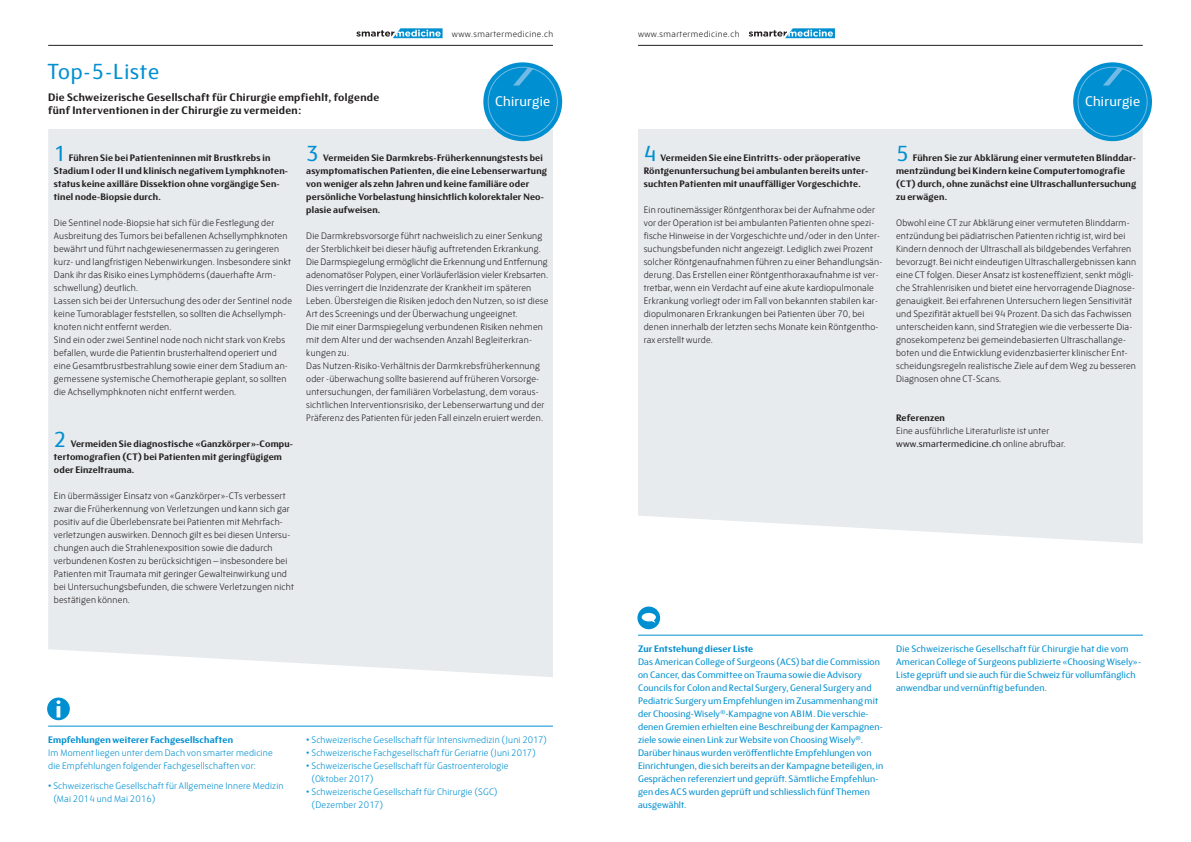
<style>
.page{position:relative;width:1191px;height:842px;background:#fff}
.page>*{position:absolute;margin:0;border:0;box-sizing:border-box;transform-origin:0 0}
.t1{font:22px "FS Blake";letter-spacing:.035em;color:#008fd0}
.t2{font:14px "FS Blake";letter-spacing:.02em;color:#fff}
.t3{font:700 11px/13.5px "FS Blake";letter-spacing:.03em;color:#231f20}
.t4{font:300 9.5px/13px "FS Blake";letter-spacing:.02em;color:#231f20}
.t5{font:700 9.5px/13px "FS Blake";letter-spacing:.02em;color:#231f20}
.t6{font:9.5px/13px "FS Blake";letter-spacing:.01em;color:#008fd0}
.t7{font:300 9.5px/13px "FS Blake";letter-spacing:.02em;color:#008fd0}
.t8{font:700 9.5px "FS Blake";letter-spacing:.02em;color:#008fd0}
.t9{font:300 9px "FS Blake";letter-spacing:.05em;color:#231f20}
.s1{font-weight:400}
</style>
<div class="page">
<svg style="left:356px;top:28px;width:86px;height:10px"></svg>
<svg style="left:748px;top:28px;width:87px;height:10px"></svg>
<hr style="left:48px;top:45px;width:505px;height:1px;background:#231f20">
<hr style="left:638px;top:45px;width:504px;height:1px;background:#231f20">
<div style="left:638px;top:129px;width:504px;height:415px;background:#e7ebed"></div>
<div style="left:48px;top:129px;width:505px;height:548px;background:#e7ebed"></div>
<div style="left:1073px;top:62px;width:79px;height:79px;background:#008fd0;border-radius:50%"></div>
<svg style="left:1102px;top:67px;width:21px;height:19px"></svg>
<div style="left:483px;top:62px;width:79px;height:79px;background:#008fd0;border-radius:50%"></div>
<svg style="left:513px;top:67px;width:20px;height:19px"></svg>
<div style="left:637px;top:606px;width:23px;height:23px;background:#008fd0;border-radius:50%"></div>
<svg style="left:641px;top:613px;width:15px;height:10px"></svg>
<hr style="left:638px;top:635px;width:505px;height:1px;background:#008fd0">
<div style="left:47px;top:697px;width:23px;height:23px;background:#008fd0;border-radius:50%"></div>
<svg style="left:56px;top:700px;width:4px;height:17px"></svg>
<hr style="left:48px;top:726px;width:505px;height:1px;background:#008fd0">
<p class="t9" style="left:452px;top:27px;width:103px">www.smartermedicine.ch</p>
<p class="t9" style="left:638px;top:27px;width:103px">www.smartermedicine.ch</p>
<h1 class="t1" style="left:48px;top:56px;width:113px">Top-5-Liste</h1>
<p class="t3" style="left:48px;top:90px;width:332px">Die Schweizerische Gesellschaft für Chirurgie empfiehlt, folgende fünf Interventionen in der Chirurgie zu vermeiden:</p>
<h1 class="t1" style="left:54px;top:138px;width:14px">1</h1>
<h2 class="t2" style="left:495px;top:92px;width:57px">Chirurgie</h2>
<h2 class="t2" style="left:1085px;top:92px;width:57px">Chirurgie</h2>
<h1 class="t1" style="left:306px;top:138px;width:14px">3</h1>
<h1 class="t1" style="left:643px;top:138px;width:14px">4</h1>
<h1 class="t1" style="left:896px;top:138px;width:14px">5</h1>
<p class="t5" style="left:54px;top:151px;width:236px;text-indent:15px">Führen Sie bei Patienteninnen mit Brustkrebs in Stadium I oder II und klinisch negativem Lymphknoten&shy;status keine axilläre Dissektion ohne vorgängige Sen&shy;tinel node-Biopsie durch.</p>
<p class="t4" style="left:54px;top:216px;width:240px">Die Sentinel node-Biopsie hat sich für die Festlegung der Ausbreitung des Tumors bei befallenen Achsellymphknoten bewährt und führt nachgewiesenermassen zu geringeren kurz- und langfristigen Nebenwirkungen. Insbesondere sinkt Dank ihr das Risiko eines Lymphödems (dauerhafte Arm&shy;schwellung) deutlich.<br>Lassen sich bei der Untersuchung des oder der Sentinel node keine Tumorablager feststellen, so sollten die Achsellymph&shy;knoten nicht entfernt werden.<br>Sind ein oder zwei Sentinel node noch nicht stark von Krebs befallen, wurde die Patientin brusterhaltend operiert und eine Gesamtbrustbestrahlung sowie einer dem Stadium an&shy;gemessene systemische Chemotherapie geplant, so sollten die Achsellymphknoten nicht entfernt werden.</p>
<h1 class="t1" style="left:54px;top:424px;width:14px">2</h1>
<p class="t5" style="left:306px;top:151px;width:242px;text-indent:17px">Vermeiden Sie Darmkrebs-Früherkennungstests bei asymptomatischen Patienten, die eine Lebenserwartung von weniger als zehn Jahren und keine familiäre oder persönliche Vorbelastung hinsichtlich kolorektaler Neo&shy;plasie aufweisen.</p>
<p class="t4" style="left:306px;top:229px;width:244px">Die Darmkrebsvorsorge führt nachweislich zu einer Senkung der Sterblichkeit bei dieser häufig auftretenden Erkrankung.<br>Die Darmspiegelung ermöglicht die Erkennung und Entfernung adenomatöser Polypen, einer Vorläuferläsion vieler Krebsarten.<br>Dies verringert die Inzidenzrate der Krankheit im späteren Leben. Übersteigen die Risiken jedoch den Nutzen, so ist diese Art des Screenings und der Überwachung ungeeignet.<br>Die mit einer Darmspiegelung verbundenen Risiken nehmen mit dem Alter und der wachsenden Anzahl Begleiterkran&shy;kungen zu.<br>Das Nutzen-Risiko-Verhältnis der Darmkrebsfrüherkennung oder -überwachung sollte basierend auf früheren Vorsorge&shy;untersuchungen, der familiären Vorbelastung, dem voraus&shy;sichtlichen Interventionsrisiko, der Lebenserwartung und der Präferenz des Patienten für jeden Fall einzeln eruiert werden.</p>
<p class="t5" style="left:643px;top:151px;width:226px;text-indent:17px">Vermeiden Sie eine Eintritts- oder präoperative<br>Röntgenuntersuchung bei ambulanten bereits unter&shy;suchten Patienten mit unauffälliger Vorgeschichte.</p>
<p class="t4" style="left:643px;top:203px;width:240px">Ein routinemässiger Röntgenthorax bei der Aufnahme oder vor der Operation ist bei ambulanten Patienten ohne spezi&shy;fische Hinweise in der Vorgeschichte und/oder in den Unter&shy;suchungsbefunden nicht angezeigt. Lediglich zwei Prozent solcher Röntgenaufnahmen führen zu einer Behandlungsän&shy;derung. Das Erstellen einer Röntgenthoraxaufnahme ist ver&shy;tretbar, wenn ein Verdacht auf eine akute kardiopulmonale Erkrankung vorliegt oder im Fall von bekannten stabilen kar&shy;diopulmonaren Erkrankungen bei Patienten über 70, bei denen innerhalb der letzten sechs Monate kein Röntgentho&shy;rax erstellt wurde.</p>
<p class="t5" style="left:896px;top:151px;width:242px;text-indent:17px">Führen Sie zur Abklärung einer vermuteten Blinddar&shy;mentzündung bei Kindern keine Computertomografie (CT) durch, ohne zunächst eine Ultraschalluntersuchung zu erwägen.</p>
<p class="t4" style="left:896px;top:216px;width:241px">Obwohl eine CT zur Abklärung einer vermuteten Blinddarm&shy;entzündung bei pädiatrischen Patienten richtig ist, wird bei Kindern dennoch der Ultraschall als bildgebendes Verfahren bevorzugt. Bei nicht eindeutigen Ultraschallergebnissen kann eine CT folgen. Dieser Ansatz ist kosteneffizient, senkt mögli&shy;che Strahlenrisiken und bietet eine hervorragende Diagnose&shy;genauigkeit. Bei erfahrenen Untersuchern liegen Sensitivität und Spezifität aktuell bei 94 Prozent. Da sich das Fachwissen unterscheiden kann, sind Strategien wie die verbesserte Dia&shy;gnosekompetenz bei gemeindebasierten Ultraschallange&shy;boten und die Entwicklung evidenzbasierter klinischer Ent&shy;scheidungsregeln realistische Ziele auf dem Weg zu besseren Diagnosen ohne CT-Scans.</p>
<p class="t5" style="left:896px;top:411px;width:50px">Referenzen</p>
<p class="t4" style="left:896px;top:424px;width:171px">Eine ausführliche Literaturliste ist unter <span class="s1">www.smartermedicine.ch</span> online abrufbar.</p>
<p class="t5" style="left:54px;top:437px;width:241px;text-indent:17px">Vermeiden Sie diagnostische «Ganzkörper»-Compu&shy;tertomografien (CT) bei Patienten mit geringfügigem oder Einzeltrauma.</p>
<p class="t4" style="left:54px;top:489px;width:242px">Ein übermässiger Einsatz von «Ganzkörper»-CTs verbessert zwar die Früherkennung von Verletzungen und kann sich gar positiv auf die Überlebensrate bei Patienten mit Mehrfach&shy;verletzungen auswirken. Dennoch gilt es bei diesen Untersu&shy;chungen auch die Strahlenexposition sowie die dadurch verbundenen Kosten zu berücksichtigen – insbesondere bei Patienten mit Traumata mit geringer Gewalteinwirkung und bei Untersuchungsbefunden, die schwere Verletzungen nicht bestätigen können.</p>
<p class="t8" style="left:48px;top:733px;width:186px">Empfehlungen weiterer Fachgesellschaften</p>
<p class="t7" style="left:48px;top:746px;width:226px">Im Moment liegen unter dem Dach von smarter medicine die Empfehlungen folgender Fachgesellschaften vor:</p>
<p class="t7" style="left:53px;top:779px;width:232px;text-indent:-5px">• Schweizerische Gesellschaft für Allgemeine Innere Medizin (Mai 2014 und Mai 2016)</p>
<p class="t7" style="left:306px;top:733px;width:242px">• Schweizerische Gesellschaft für Intensivmedizin (Juni 2017)</p>
<p class="t7" style="left:306px;top:746px;width:231px">• Schweizerische Fachgesellschaft für Geriatrie (Juni 2017)</p>
<p class="t7" style="left:311px;top:759px;width:199px;text-indent:-5px">• Schweizerische Gesellschaft für Gastroenterologie (Oktober 2017)</p>
<p class="t7" style="left:311px;top:785px;width:188px;text-indent:-5px">• Schweizerische Gesellschaft für Chirurgie (SGC) (Dezember 2017)</p>
<p class="t8" style="left:638px;top:642px;width:117px">Zur Entstehung dieser Liste</p>
<p class="t6" style="left:638px;top:655px;width:247px">Das American College of Surgeons (ACS) bat die Commission on Cancer, das Committee on Trauma sowie die Advisory Councils for Colon and Rectal Surgery, General Surgery and Pediatric Surgery um Empfehlungen im Zusammenhang mit der Choosing-Wisely<sup>®</sup>-Kampagne von ABIM. Die verschie&shy;denen Gremien erhielten eine Beschreibung der Kampagnen&shy;ziele sowie einen Link zur Website von Choosing Wisely<sup>®</sup>.<br>Darüber hinaus wurden veröffentlichte Empfehlungen von Einrichtungen, die sich bereits an der Kampagne beteiligen, in Gesprächen referenziert und geprüft. Sämtliche Empfehlun&shy;gen des ACS wurden geprüft und schliesslich fünf Themen ausgewählt.</p>
<p class="t6" style="left:896px;top:642px;width:246px">Die Schweizerische Gesellschaft für Chirurgie hat die vom American College of Surgeons publizierte «Choosing Wisely»- Liste geprüft und sie auch für die Schweiz für vollumfänglich anwendbar und vernünftig befunden.</p>
</div>
